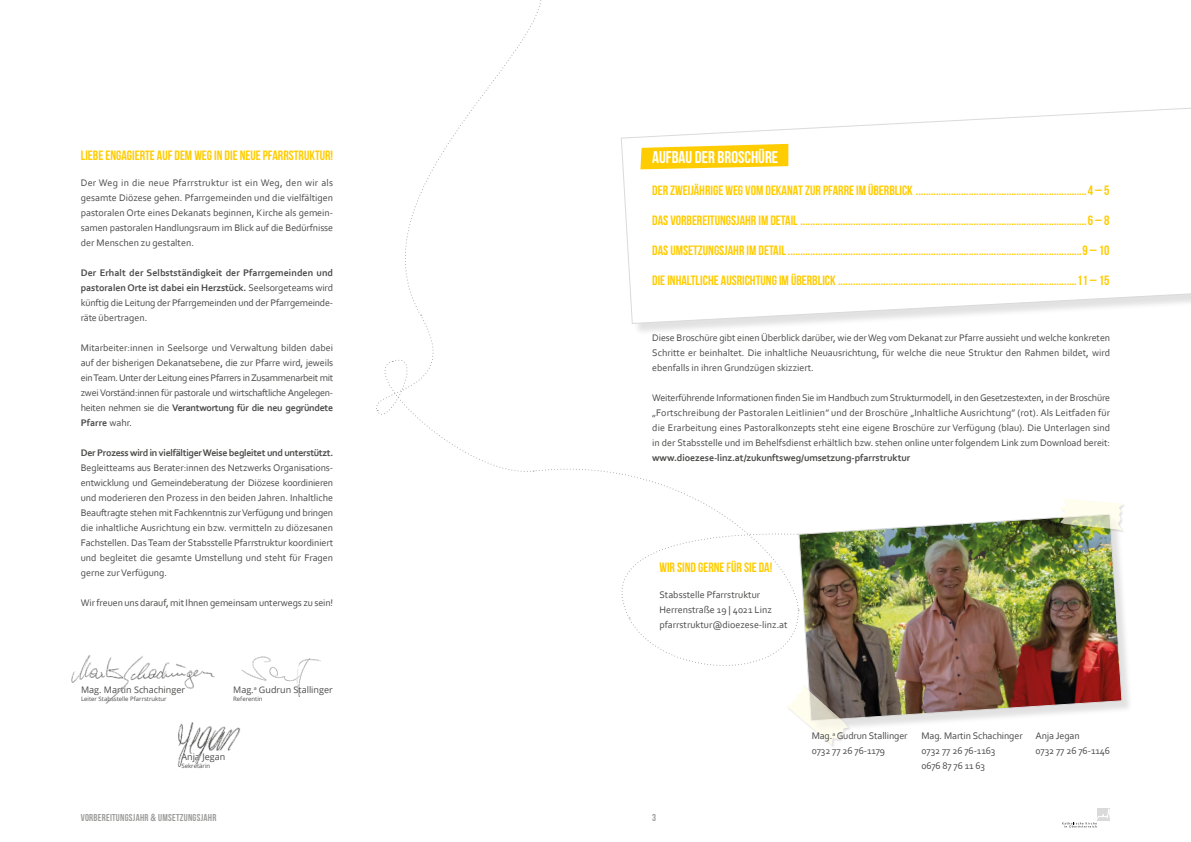
<style>
.page{position:relative;width:1191px;height:842px;background:#fff}
.page>*{position:absolute;margin:0;border:0;box-sizing:border-box;transform-origin:0 0}
.t1{font:17px "Bebas Neue";color:#fff}
.t2{font:700 13.5px "Bebas Neue";color:#fc0}
.t3{font:10px/15px "Corbel";letter-spacing:-.01em;color:#4a4a49;text-align:justify}
.t4{font:700 10px "Corbel";letter-spacing:-.03em;color:#4a4a49}
.t5{font:700 10px "Corbel";letter-spacing:-.01em;color:#4a4a49}
.t6{font:10px "Bebas Neue";letter-spacing:.025em;color:#9d9d9c}
.t7{font:9px "Open Sans";color:#4a4a49}
.t8{font:6px "Open Sans";color:#4a4a49}
.s1{font-weight:700}
.s2{font-family:"Avenir Next Condensed";font-weight:600}
</style>
<div class="page">
<svg style="left:405px;top:0;width:136px;height:315px"></svg>
<svg style="left:376px;top:315px;width:158px;height:157px"></svg>
<div style="left:623px;top:109px;width:568px;height:227px;background:#000;opacity:.12"></div>
<svg style="left:621px;top:107px;width:570px;height:217px"></svg>
<svg style="left:1062px;top:808px;width:48px;height:19px"></svg>
<div style="left:800px;top:515px;width:333px;height:217px;background:#000;opacity:.12"></div>
<img style="left:800px;top:515px;width:322px;height:206px">
<svg style="left:640px;top:144px;width:148px;height:25px;background:#ffd221"></svg>
<img style="left:177px;top:722px;width:64px;height:45px">
<img style="left:241px;top:656px;width:80px;height:40px">
<img style="left:71px;top:655px;width:144px;height:49px">
<div style="left:786px;top:684px;width:65px;height:64px;background:#000;opacity:.17"></div>
<svg style="left:621px;top:528px;width:227px;height:217px"></svg>
<div style="left:1060px;top:498px;width:66px;height:35px;background:#fff"></div>
<img style="left:1030px;top:499px;width:93px;height:89px">
<h2 class="t2" style="left:81px;top:148px;width:254px">LIEBE ENGAGIERTE AUF DEM WEG IN DIE NEUE PFARRSTRUKTUR!</h2>
<p class="t3" style="left:81px;top:175px;width:254px">Der Weg in die neue Pfarrstruktur ist ein Weg, den wir als gesamte Diözese gehen. Pfarrgemeinden und die vielfältigen pastoralen Orte eines Dekanats beginnen, Kirche als gemein&shy;samen pastoralen Handlungsraum im Blick auf die Bedürfnisse der Menschen zu gestalten.</p>
<p class="t3" style="left:81px;top:265px;width:254px"><span class="s1">Der Erhalt der Selbstständigkeit der Pfarrgemeinden und pastoralen Orte ist dabei ein Herzstück.</span> Seelsorgeteams wird künftig die Leitung der Pfarrgemeinden und der Pfarrgemeinde&shy;räte übertragen.</p>
<p class="t3" style="left:81px;top:340px;width:254px">Mitarbeiter:innen in Seelsorge und Verwaltung bilden dabei auf der bisherigen Dekanatsebene, die zur Pfarre wird, jeweils ein Team. Unter der Leitung eines Pfarrers in Zusammenarbeit mit zwei Vorständ:innen für pastorale und wirtschaftliche Angelegen&shy;heiten nehmen sie die <span class="s1">Verantwortung für die neu gegründete Pfarre</span> wahr.</p>
<p class="t4" style="left:81px;top:447px;width:254px">Der Prozess wird in vielfältiger Weise begleitet und unterstützt.</p>
<p class="t3" style="left:81px;top:460px;width:254px">Begleitteams aus Berater:innen des Netzwerks Organisations&shy;entwicklung und Gemeindeberatung der Diözese koordinieren und moderieren den Prozess in den beiden Jahren. Inhaltliche Beauftragte stehen mit Fachkenntnis zur Verfügung und bringen die inhaltliche Ausrichtung ein bzw. vermitteln zu diözesanen Fachstellen. Das Team der Stabsstelle Pfarrstruktur koordiniert und begleitet die gesamte Umstellung und steht für Fragen gerne zur Verfügung.</p>
<p class="t3" style="left:81px;top:595px;width:254px">Wir freuen uns darauf, mit Ihnen gemeinsam unterwegs zu sein!</p>
<p class="t7" style="left:81px;top:683px;width:105px">Mag. Martin Schachinger</p>
<p class="t8" style="left:81px;top:695px;width:87px">Leiter Stabsstelle Pfarrstruktur</p>
<p class="t7" style="left:233px;top:683px;width:101px">Mag.<sup>a</sup> Gudrun Stallinger</p>
<p class="t8" style="left:233px;top:695px;width:31px">Referentin</p>
<p class="t7" style="left:181px;top:750px;width:45px">Anja Jegan</p>
<p class="t8" style="left:181px;top:762px;width:30px">Sekretärin</p>
<h1 class="t1" style="left:652px;top:148px;width:127px">AUFBAU DER BROSCHÜRE</h1>
<h2 class="t2" style="left:652px;top:183px;width:459px">DER ZWEIJÄHRIGE WEG VOM DEKANAT ZUR PFARRE IM ÜBERBLICK ....................................................................4 – 5</h2>
<h2 class="t2" style="left:652px;top:213px;width:459px">DAS VORBEREITUNGSJAHR IM DETAIL ..................................................................................................................6 – 8</h2>
<h2 class="t2" style="left:652px;top:243px;width:459px">DAS UMSETZUNGSJAHR IM DETAIL.....................................................................................................................9 – 10</h2>
<h2 class="t2" style="left:652px;top:273px;width:459px">DIE INHALTLICHE AUSRICHTUNG IM ÜBERBLICK ...............................................................................................11 – 15</h2>
<p class="t3" style="left:652px;top:330px;width:459px">Diese Broschüre gibt einen Überblick darüber, wie der Weg vom Dekanat zur Pfarre aussieht und welche konkreten Schritte er beinhaltet. Die inhaltliche Neuausrichtung, für welche die neue Struktur den Rahmen bildet, wird ebenfalls in ihren Grundzügen skizziert.</p>
<p class="t3" style="left:652px;top:390px;width:459px">Weiterführende Informationen finden Sie im Handbuch zum Strukturmodell, in den Gesetzestexten, in der Broschüre „Fortschreibung der Pastoralen Leitlinien” und der Broschüre „Inhaltliche Ausrichtung” (rot). Als Leitfaden für die Erarbeitung eines Pastoralkonzepts steht eine eigene Broschüre zur Verfügung (blau). Die Unterlagen sind in der Stabsstelle und im Behelfsdienst erhältlich bzw. stehen online unter folgendem Link zum Download bereit:</p>
<p class="t5" style="left:652px;top:452px;width:260px">www.dioezese-linz.at/zukunftsweg/umsetzung-pfarrstruktur</p>
<h2 class="t2" style="left:659px;top:560px;width:114px">WIR SIND GERNE FÜR SIE DA!</h2>
<p class="t3" style="left:659px;top:587px;width:130px;text-align:left">Stabsstelle Pfarrstruktur<br>Herrenstraße 19 | 4021 Linz pfarrstruktur@dioezese-linz.at</p>
<p class="t3" style="left:811px;top:728px;width:97px">Mag.<sup>a</sup> Gudrun Stallinger<br>0732 77 26 76-1179</p>
<p class="t3" style="left:921px;top:728px;width:103px;text-align:left">Mag. Martin Schachinger<br>0732 77 26 76-1163<br>0676 87 76 11 63</p>
<p class="t3" style="left:1035px;top:728px;width:76px">Anja Jegan<br>0732 77 26 76-1146</p>
<p class="t6" style="left:81px;top:811px;width:137px">VORBEREITUNGSJAHR <span class="s2">&amp;</span> UMSETZUNGSJAHR</p>
<p class="t6" style="left:652px;top:812px;width:5px">3</p>
</div>
